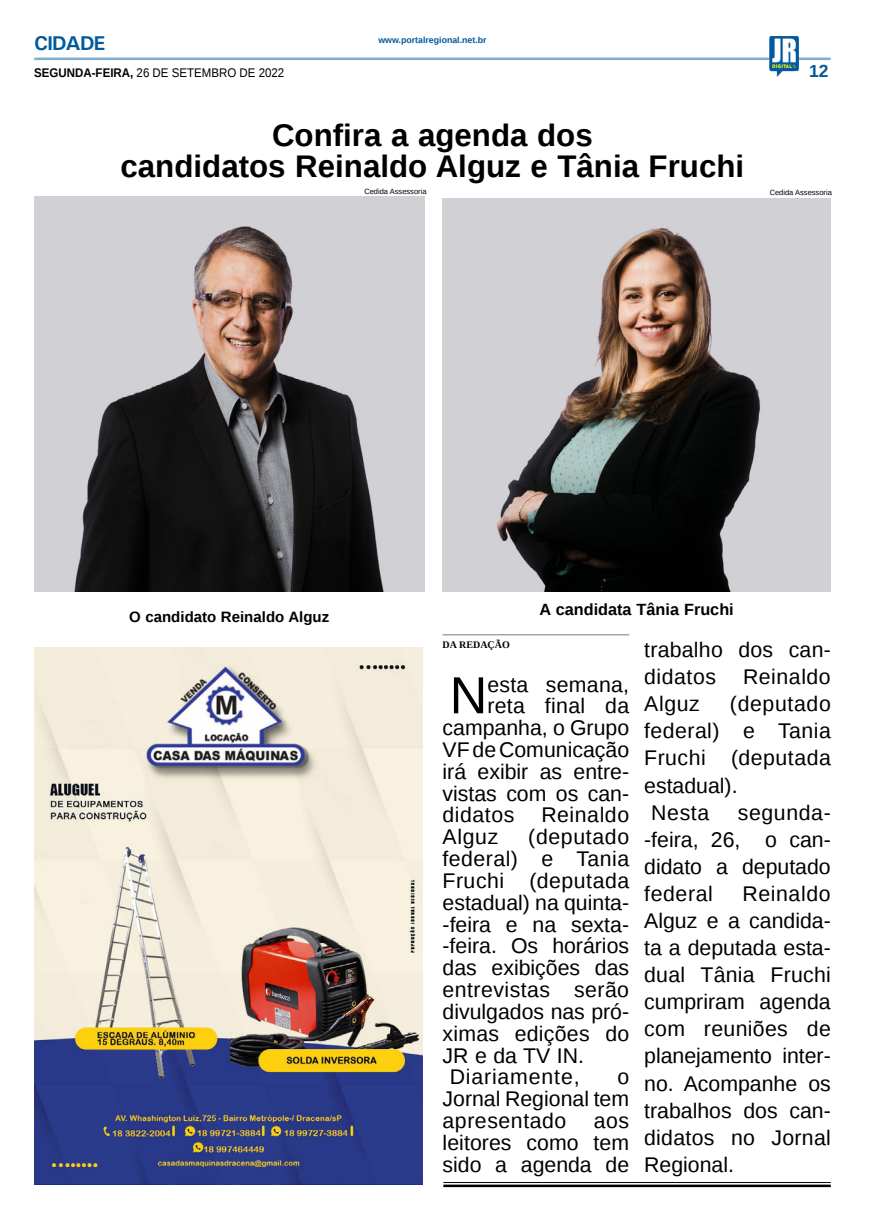
<style>
.page{position:relative;width:869px;height:1223px;background:#fff}
.page>*{position:absolute;margin:0;border:0;box-sizing:border-box;transform-origin:0 0}
.MATÉRIA{font:52.12px "Liberation Sans";color:#000}
.TÍTULO{font:700 31.25px "Liberation Sans";color:#000}
.MATÉRIA-2{font:21.25px/27.1px "Liberation Sans";letter-spacing:.01em;color:#000;text-align:justify}
.MATÉRIA-3{font:21.25px "Liberation Sans";letter-spacing:.04em;color:#000}
.TITULO_PG{font:700 20px "Univers";letter-spacing:-.04em;color:#005a9e}
.TÍTULO-2{font:700 17.5px "Liberation Sans";color:#005a9e}
.LEGENDA{font:700 16.25px "Liberation Sans";color:#000}
.LEGENDA-2{font:700 15px "Liberation Sans";color:#000}
.DATA_PG{font:12.5px "Liberation Sans";color:#000;scale:.92 1}
.CRÉDITO_NOME{font:700 10px "Liberation Serif";color:#000}
.DATA_PG-2{font:700 8.75px "Liberation Sans";color:#005a9e}
.CRÉDITO_FOTO{font:7.5px "Liberation Sans";color:#000}
.s1{font-weight:700}
</style>
<div class="page">
<hr style="left:34px;top:58px;width:796px;height:2px;background:#005a9e">
<img style="left:768px;top:36px;width:30px;height:41px">
<img style="left:34px;top:647px;width:388px;height:537px">
<hr style="left:443px;top:1182px;width:387px;height:1px;background:#000">
<hr style="left:443px;top:1184px;width:387px;height:3px;background:#000">
<img style="left:34px;top:197px;width:390px;height:394px">
<img style="left:442px;top:198px;width:388px;height:393px">
<hr style="left:442px;top:634px;width:187px;height:1px;background:#939598">
<p class="TITULO_PG" style="left:34px;top:31px;width:72px">CIDADE</p>
<p class="DATA_PG" style="left:34px;top:65px;width:273px"><span class="s1">SEGUNDA-FEIRA,</span> 26 DE SETEMBRO DE 2022</p>
<p class="DATA_PG-2" style="left:378px;top:34px;width:110px">www.portalregional.net.br</p>
<p class="TÍTULO" style="left:272px;top:113px;width:322px">Confira a agenda dos</p>
<p class="TÍTULO" style="left:120px;top:145px;width:625px">candidatos Reinaldo Alguz e Tânia Fruchi</p>
<p class="TÍTULO-2" style="left:808px;top:58px;width:21px">12</p>
<p class="CRÉDITO_FOTO" style="left:364px;top:187px;width:64px">Cedida Assessoria</p>
<p class="CRÉDITO_FOTO" style="left:769px;top:189px;width:64px">Cedida Assessoria</p>
<p class="LEGENDA-2" style="left:129px;top:606px;width:201px">O candidato Reinaldo Alguz</p>
<p class="LEGENDA" style="left:539px;top:598px;width:195px">A candidata Tânia Fruchi</p>
<p class="CRÉDITO_NOME" style="left:442px;top:638px;width:69px">DA REDAÇÃO</p>
<p class="MATÉRIA" style="left:449px;top:666px;width:39px">N</p>
<p class="MATÉRIA-2" style="left:487px;top:672px;width:143px">esta semana,</p>
<p class="MATÉRIA-2" style="left:487px;top:693px;width:143px">reta final da</p>
<p class="MATÉRIA-2" style="left:442px;top:715px;width:188px">campanha, o Grupo</p>
<p class="MATÉRIA-2" style="left:442px;top:737px;width:188px">VF de Comunicação</p>
<p class="MATÉRIA-2" style="left:442px;top:758px;width:188px">irá exibir as entre-</p>
<p class="MATÉRIA-2" style="left:442px;top:780px;width:188px">vistas com os can-</p>
<p class="MATÉRIA-2" style="left:442px;top:802px;width:73px">didatos</p>
<p class="MATÉRIA-2" style="left:541px;top:802px;width:89px">Reinaldo</p>
<p class="MATÉRIA-2" style="left:442px;top:824px;width:57px">Alguz</p>
<p class="MATÉRIA-2" style="left:442px;top:827px;width:188px;line-height:21.9px;text-indent:86px">(deputado federal) e Tania Fruchi (deputada estadual) na quinta--feira e na sexta--feira. Os horários das exibições das entrevistas serão divulgados nas pró&shy;ximas edições do JR e da TV IN.</p>
<p class="MATÉRIA-3" style="left:449px;top:1065px;width:131px">Diariamente,</p>
<p class="MATÉRIA-2" style="left:442px;top:1067px;width:188px;line-height:21.9px;text-indent:175px">o Jornal Regional tem apresentado</p>
<p class="MATÉRIA-2" style="left:442px;top:1110px;width:188px;line-height:21.9px;text-indent:151px">aos leitores como tem sido a agenda de</p>
<p class="MATÉRIA-2" style="left:644px;top:637px;width:188px">trabalho dos can&shy;didatos</p>
<p class="MATÉRIA-2" style="left:742px;top:664px;width:89px">Reinaldo</p>
<p class="MATÉRIA-2" style="left:644px;top:691px;width:57px">Alguz</p>
<p class="MATÉRIA-2" style="left:644px;top:691px;width:188px;text-indent:86px">(deputado federal) e Tania Fruchi (deputada estadual).</p>
<p class="MATÉRIA-2" style="left:651px;top:799px;width:59px">Nesta</p>
<p class="MATÉRIA-2" style="left:644px;top:799px;width:188px;text-indent:94px">segunda--feira, 26, o can&shy;didato a deputado federal</p>
<p class="MATÉRIA-2" style="left:644px;top:880px;width:188px;text-indent:98px">Reinaldo Alguz e a candida&shy;ta a deputada esta&shy;dual Tânia Fruchi cumpriram agenda com reuniões de planejamento inter&shy;no. Acompanhe os trabalhos dos can&shy;didatos no Jornal Regional.</p>
</div>
